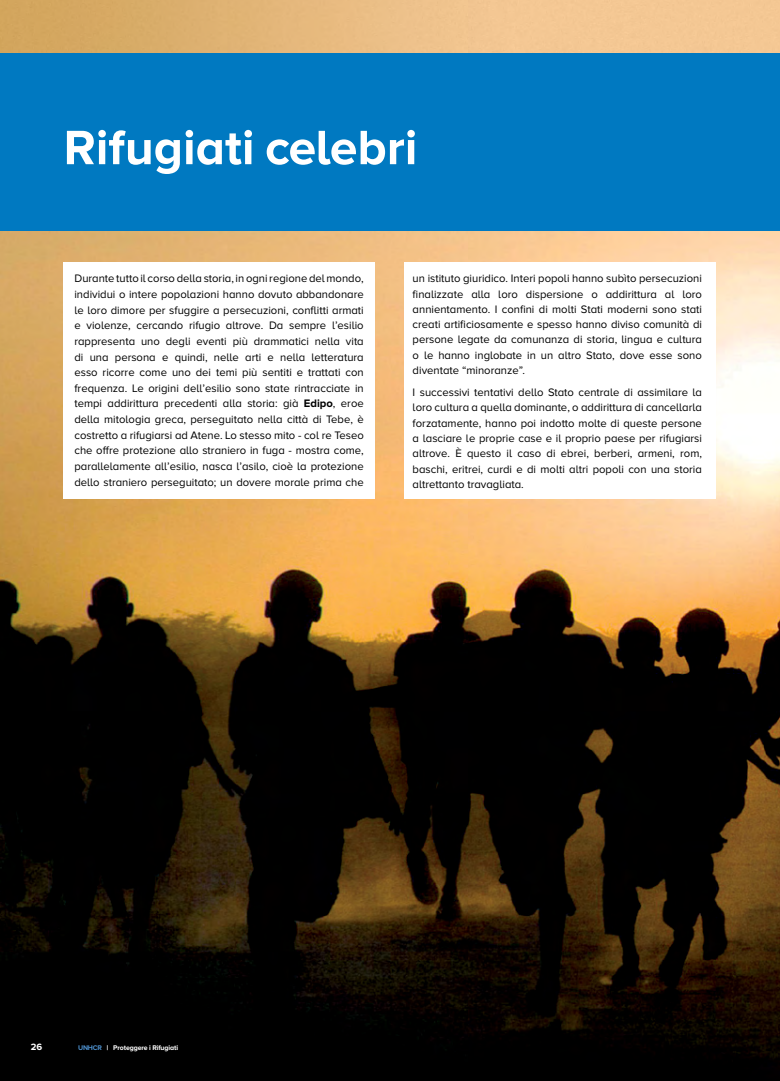
<style>
.page{position:relative;width:780px;height:1081px;background:#fff}
.page>*{position:absolute;margin:0;border:0;box-sizing:border-box;transform-origin:0 0}
.t1{font:700 50px "Proxima Nova A";color:#fff}
.t2{font:11.25px/15.6px "Proxima Nova A";color:#000;text-align:justify}
.t3{font:700 9.5px "Proxima Nova A";color:#fff}
.t4{font:700 7px "Proxima Nova A";letter-spacing:-.02em;color:#fff}
.s1{font-weight:700}
.s2{color:#4d8fcc}
.s3{font-family:"Proxima Nova A Extrabld";font-weight:400}
</style>
<div class="page">
<img style="left:0;top:0;width:780px;height:1081px">
<div style="left:63px;top:262px;width:312px;height:236px;background:#fff"></div>
<div style="left:403px;top:262px;width:312px;height:236px;background:#fff"></div>
<div style="left:0;top:54px;width:779px;height:177px;background:#0079c1"></div>
<h1 class="t1" style="left:64px;top:119px;width:355px">Rifugiati celebri</h1>
<p class="t2" style="left:74px;top:271px;width:291px">Durante tutto il corso della storia, in ogni regione del mondo, individui o intere popolazioni hanno dovuto abbandonare le loro dimore per sfuggire a persecuzioni, conflitti armati e violenze, cercando rifugio altrove. Da sempre l’esilio rappresenta uno degli eventi più drammatici nella vita di una persona e quindi, nelle arti e nella letteratura esso ricorre come uno dei temi più sentiti e trattati con frequenza. Le origini dell’esilio sono state rintracciate in tempi addirittura precedenti alla storia: già <span class="s1">Edipo</span>, eroe della mitologia greca, perseguitato nella città di Tebe, è costretto a rifugiarsi ad Atene. Lo stesso mito - col re Teseo che offre protezione allo straniero in fuga - mostra come, parallelamente all’esilio, nasca l’asilo, cioè la protezione dello straniero perseguitato; un dovere morale prima che</p>
<p class="t2" style="left:412px;top:271px;width:291px;line-height:15.2px">un istituto giuridico. Interi popoli hanno subìto persecuzioni finalizzate alla loro dispersione o addirittura al loro annientamento. I confini di molti Stati moderni sono stati creati artificiosamente e spesso hanno diviso comunità di persone legate da comunanza di storia, lingua e cultura o le hanno inglobate in un altro Stato, dove esse sono diventate “minoranze”.</p>
<p class="t2" style="left:412px;top:385px;width:291px;line-height:15.2px">I successivi tentativi dello Stato centrale di assimilare la loro cultura a quella dominante, o addirittura di cancellarla forzatamente, hanno poi indotto molte di queste persone a lasciare le proprie case e il proprio paese per rifugiarsi altrove. È questo il caso di ebrei, berberi, armeni, rom, baschi, eritrei, curdi e di molti altri popoli con una storia altrettanto travagliata.</p>
<p class="t3" style="left:31px;top:1041px;width:13px">26</p>
<p class="t4" style="left:78px;top:1043px;width:102px"><span class="s2">UNHCR</span> <span class="s3">|</span> Proteggere i Rifugiati</p>
</div>
